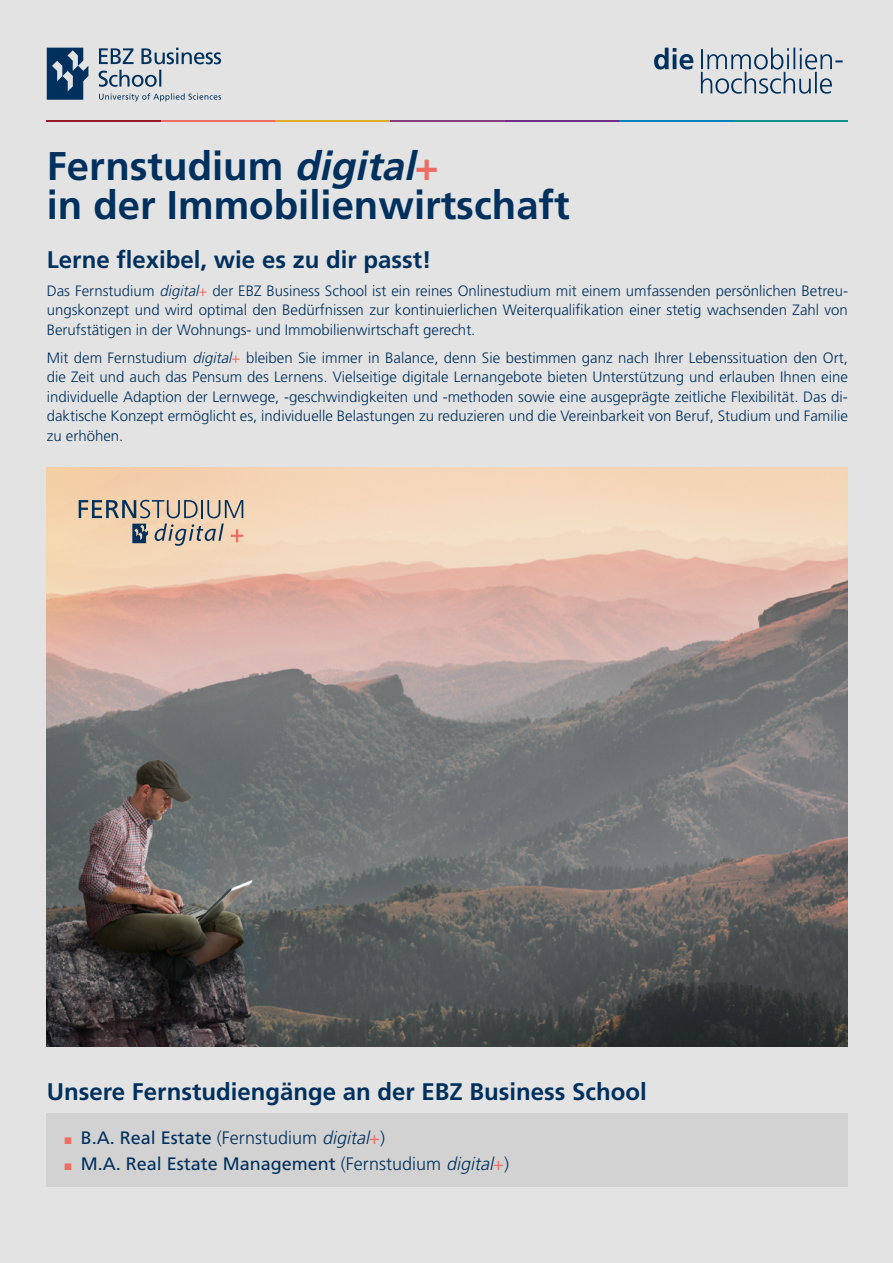
<style>
.page{position:relative;width:893px;height:1263px;background:#e3e3e3}
.page>*{position:absolute;margin:0;border:0;box-sizing:border-box;transform-origin:0 0}
.t1{font:700 40.05px/39px "Frutiger LT Pro";color:#00305d}
.t2{font:700 24px "Frutiger LT Pro";color:#00305d}
.t3{font:18px "Frutiger LT Std";color:#00305d}
.t4{font:300 15px/19.5px "Frutiger LT Std";color:#00305d;text-align:justify}
.s1{font-style:italic}
.s2{color:#ed6d63}
.s3{font-family:"Arial";font-size:14.25px;color:#ed6d63}
.s4{font-weight:300}
.s5{font-weight:300;font-style:italic}
.s6{font-weight:300;color:#ed6d63}
</style>
<div class="page">
<div style="left:47px;top:1114px;width:801px;height:73px;background:#d2d2d2"></div>
<hr style="left:619px;top:121px;width:114px;height:1px;background:#0082ba">
<hr style="left:733px;top:121px;width:115px;height:1px;background:#0b8f89">
<hr style="left:161px;top:121px;width:115px;height:1px;background:#ed6d63">
<hr style="left:276px;top:121px;width:114px;height:1px;background:#e0aa29">
<hr style="left:504px;top:121px;width:115px;height:1px;background:#6f2f88">
<hr style="left:390px;top:121px;width:114px;height:1px;background:#883e83">
<hr style="left:47px;top:121px;width:114px;height:1px;background:#9a182b">
<svg style="left:654px;top:48px;width:189px;height:46px"></svg>
<img style="left:47px;top:467px;width:801px;height:579px">
<svg style="left:79px;top:500px;width:164px;height:46px;background:#c3b3a1"></svg>
<svg style="left:99px;top:70px;width:62px;height:17px"></svg>
<svg style="left:99px;top:48px;width:122px;height:16px"></svg>
<svg style="left:99px;top:93px;width:122px;height:8px"></svg>
<svg style="left:47px;top:48px;width:41px;height:52px"></svg>
<h1 class="t1" style="left:47px;top:147px;width:524px">Fernstudium <span class="s1">digital</span><span class="s2">+<br></span>in der Immobilienwirtschaft</h1>
<h2 class="t2" style="left:47px;top:245px;width:386px">Lerne flexibel, wie es zu dir passt!</h2>
<p class="t4" style="left:47px;top:281px;width:803px">Das Fernstudium <span class="s1">digital</span><span class="s2">+</span> der EBZ Business School ist ein reines Onlinestudium mit einem umfassenden persönlichen Betreu&shy;ungskonzept und wird optimal den Bedürfnissen zur kontinuierlichen Weiterqualifikation einer stetig wachsenden Zahl von Berufstätigen in der Wohnungs- und Immobilienwirtschaft gerecht.</p>
<p class="t4" style="left:47px;top:348px;width:803px">Mit dem Fernstudium <span class="s1">digital</span><span class="s2">+</span> bleiben Sie immer in Balance, denn Sie bestimmen ganz nach Ihrer Lebenssituation den Ort, die Zeit und auch das Pensum des Lernens. Vielseitige digitale Lernangebote bieten Unterstützung und erlauben Ihnen eine individuelle Adaption der Lernwege, -geschwindigkeiten und -methoden sowie eine ausgeprägte zeitliche Flexibilität. Das di&shy;daktische Konzept ermöglicht es, individuelle Belastungen zu reduzieren und die Vereinbarkeit von Beruf, Studium und Familie zu erhöhen.</p>
<h2 class="t2" style="left:47px;top:1077px;width:602px">Unsere Fernstudiengänge an der EBZ Business School</h2>
<p class="t3" style="left:64px;top:1127px;width:323px"><span class="s3">■</span> B.A. Real Estate <span class="s4">(Fernstudium</span> <span class="s5">digital</span><span class="s6">+</span><span class="s4">)</span></p>
<p class="t3" style="left:64px;top:1153px;width:447px"><span class="s3">■</span> M.A. Real Estate Management <span class="s4">(Fernstudium</span> <span class="s5">digital</span><span class="s6">+</span><span class="s4">)</span></p>
</div>
